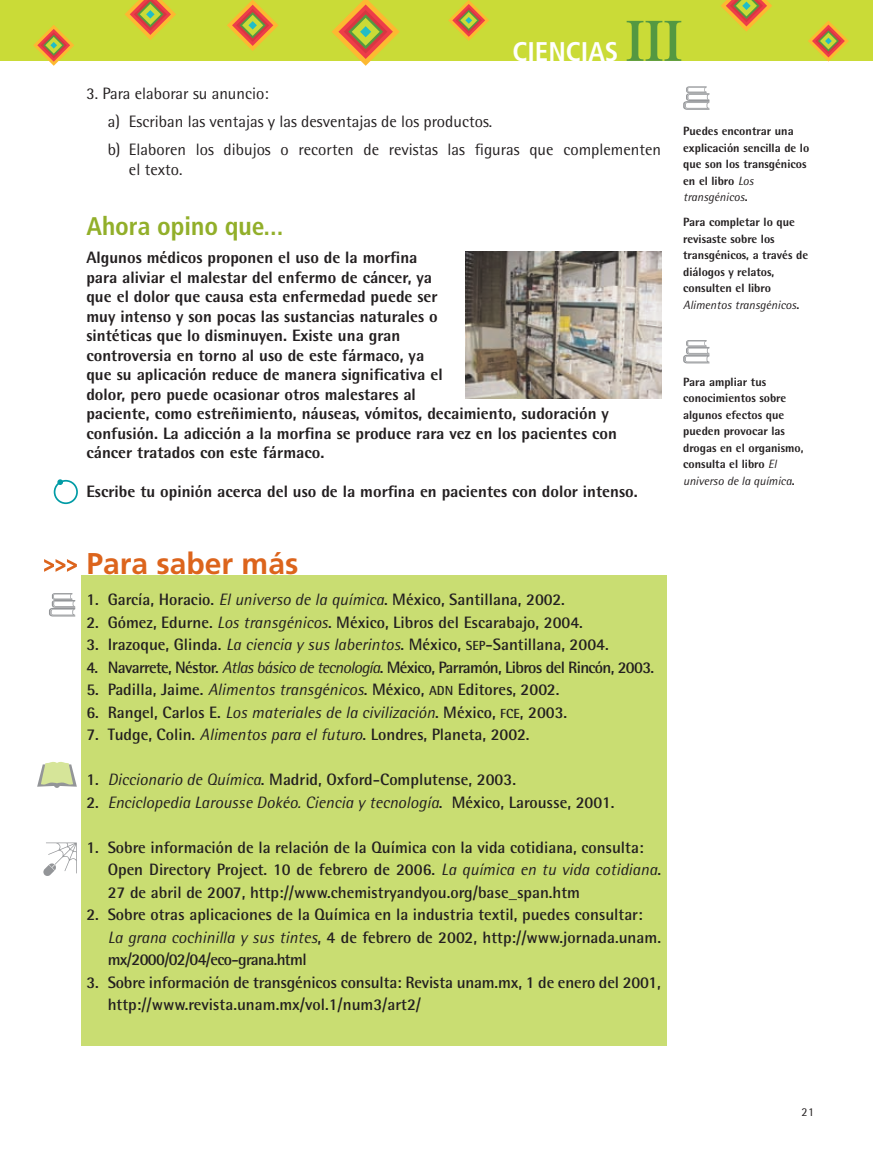
<style>
.page{position:relative;width:873px;height:1152px;background:#fff}
.page>*{position:absolute;margin:0;border:0;box-sizing:border-box;transform-origin:0 0}
.t1{font:700 60px "Rotis Serif";color:#549841}
.t2{font:700 30px "Frutiger";color:#dc641c}
.t3{font:700 condensed 27px "Frutiger";color:#fff}
.t4{font:700 condensed 25.5px "Frutiger";color:#92af2a}
.t5{font:700 16.5px/22.5px "Rotis Semi Sans";color:#231f20}
.t6{font:800 16.5px/19.5px "Rotis Semi Sans";color:#231f20}
.t7{font:16.5px/28px "Rotis Semi Sans";color:#231f20}
.t8{font:700 16.5px "Rotis Semi Sans";letter-spacing:-.04em;color:#231f20}
.t9{font:italic 16.5px "Rotis Semi Sans";color:#231f20}
.t10{font:800 12px/16.5px "Rotis Semi Sans";color:#231f20}
.t11{font:12px "Rotis Semi Sans";color:#231f20}
.s1{font-weight:400;font-style:italic}
.s2{font-size:13.2px}
.s3{font-weight:700;font-style:normal}
</style>
<div class="page">
<hr style="left:0;top:0;width:1px;height:61px;background:#cadb37">
<div style="left:1px;top:0;width:871px;height:61px;background:#cadb37"></div>
<svg style="left:125px;top:0;width:51px;height:40px"></svg>
<svg style="left:227px;top:0;width:51px;height:51px"></svg>
<svg style="left:448px;top:0;width:41px;height:41px"></svg>
<svg style="left:721px;top:0;width:50px;height:32px"></svg>
<svg style="left:808px;top:20px;width:40px;height:42px"></svg>
<svg style="left:33px;top:25px;width:41px;height:41px"></svg>
<svg style="left:332px;top:0;width:67px;height:66px"></svg>
<div style="left:82px;top:575px;width:584px;height:470px;background:#c9dd72"></div>
<svg style="left:43px;top:842px;width:34px;height:34px"></svg>
<svg style="left:44px;top:559px;width:33px;height:13px"></svg>
<svg style="left:37px;top:762px;width:40px;height:26px"></svg>
<div style="left:54px;top:480px;width:24px;height:24px;border:2px solid #009ba5;border-radius:50%"></div>
<svg style="left:57px;top:479px;width:6px;height:6px"></svg>
<img style="left:465px;top:252px;width:195px;height:146px">
<svg style="left:683px;top:86px;width:26px;height:24px"></svg>
<svg style="left:683px;top:340px;width:26px;height:23px"></svg>
<svg style="left:49px;top:593px;width:26px;height:23px"></svg>
<p class="t1" style="left:625px;top:6px;width:58px">III</p>
<p class="t7" style="left:108px;top:79px;width:554px;text-indent:-21px">3. Para elaborar su anuncio:<br>a) Escriban las ventajas y las desventajas de los productos.<br>b) Elaboren los dibujos o recorten de revistas las figuras que complementen</p>
<p class="t7" style="left:129px;top:155px;width:55px">el texto.</p>
<p class="t3" style="left:512px;top:35px;width:108px">CIENCIAS</p>
<p class="t10" style="left:682px;top:123px;width:127px">Puedes encontrar una explicación sencilla de lo que son los transgénicos en el libro <span class="s1">Los transgénicos</span>.</p>
<p class="t10" style="left:682px;top:214px;width:126px">Para completar lo que revisaste sobre los transgénicos, a través de diálogos y relatos, consulten el libro<br><span class="s1">Alimentos transgénicos</span>.</p>
<p class="t4" style="left:86px;top:211px;width:198px">Ahora opino que...</p>
<p class="t6" style="left:86px;top:247px;width:531px">Algunos médicos proponen el uso de la morfina<br>para aliviar el malestar del enfermo de cáncer, ya<br>que el dolor que causa esta enfermedad puede ser<br>muy intenso y son pocas las sustancias naturales o<br>sintéticas que lo disminuyen. Existe una gran<br>controversia en torno al uso de este fármaco, ya<br>que su aplicación reduce de manera significativa el<br>dolor, pero puede ocasionar otros malestares al<br>paciente, como estreñimiento, náuseas, vómitos, decaimiento, sudoración y confusión. La adicción a la morfina se produce rara vez en los pacientes con cáncer tratados con este fármaco.</p>
<p class="t6" style="left:86px;top:481px;width:552px">Escribe tu opinión acerca del uso de la morfina en pacientes con dolor intenso.</p>
<p class="t10" style="left:682px;top:373px;width:122px">Para ampliar tus conocimientos sobre algunos efectos que pueden provocar las drogas en el organismo, consulta el libro <span class="s1">El universo de la química</span>.</p>
<p class="t2" style="left:86px;top:546px;width:213px">Para saber más</p>
<p class="t5" style="left:86px;top:588px;width:480px">1. García, Horacio. <span class="s1">El universo de la química</span>. México, Santillana, 2002.</p>
<p class="t5" style="left:86px;top:610px;width:498px">2. Gómez, Edurne. <span class="s1">Los transgénicos</span>. México, Libros del Escarabajo, 2004.</p>
<p class="t5" style="left:86px;top:633px;width:523px">3. Irazoque, Glinda. <span class="s1">La ciencia y sus laberintos</span>. México, <span class="s2">sep</span>-Santillana, 2004.</p>
<p class="t8" style="left:86px;top:657px;width:569px">4. Navarrete, Néstor. <span class="s1">Atlas básico de tecnología</span>. México, Parramón, Libros del Rincón, 2003.</p>
<p class="t5" style="left:86px;top:678px;width:474px">5. Padilla, Jaime. <span class="s1">Alimentos transgénicos</span>. México, <span class="s2">adn</span> Editores, 2002.</p>
<p class="t5" style="left:86px;top:700px;width:482px">6. Rangel, Carlos E. <span class="s1">Los materiales de la civilización</span>. México, <span class="s2">fce</span>, 2003.</p>
<p class="t5" style="left:86px;top:723px;width:444px">7. Tudge, Colin. <span class="s1">Alimentos para el futuro</span>. Londres, Planeta, 2002.</p>
<p class="t5" style="left:86px;top:768px;width:431px">1. <span class="s1">Diccionario de Química</span>. Madrid, Oxford-Complutense, 2003.</p>
<p class="t9" style="left:86px;top:792px;width:529px"><span class="s3">2.</span> Enciclopedia Larousse Dokéo. Ciencia y tecnología<span class="s3">. México, Larousse, 2001.</span></p>
<p class="t5" style="left:108px;top:835px;width:554px;text-indent:-21px">1. Sobre información de la relación de la Química con la vida cotidiana, consulta:<br>Open Directory Project. 10 de febrero de 2006. <span class="s1">La química en tu vida cotidiana</span>.<br>27 de abril de 2007, http://www.chemistryandyou.org/base_span.htm</p>
<p class="t5" style="left:108px;top:903px;width:554px;text-indent:-21px">2. Sobre otras aplicaciones de la Química en la industria textil, puedes consultar:<br><span class="s1">La grana cochinilla y sus tintes</span>, 4 de febrero de 2002, http://www.jornada.unam. mx/2000/02/04/eco-grana.html</p>
<p class="t5" style="left:108px;top:970px;width:554px;text-indent:-21px">3. Sobre información de transgénicos consulta: Revista unam.mx, 1 de enero del 2001, http://www.revista.unam.mx/vol.1/num3/art2/</p>
<p class="t11" style="left:801px;top:1104px;width:14px">21</p>
</div>
